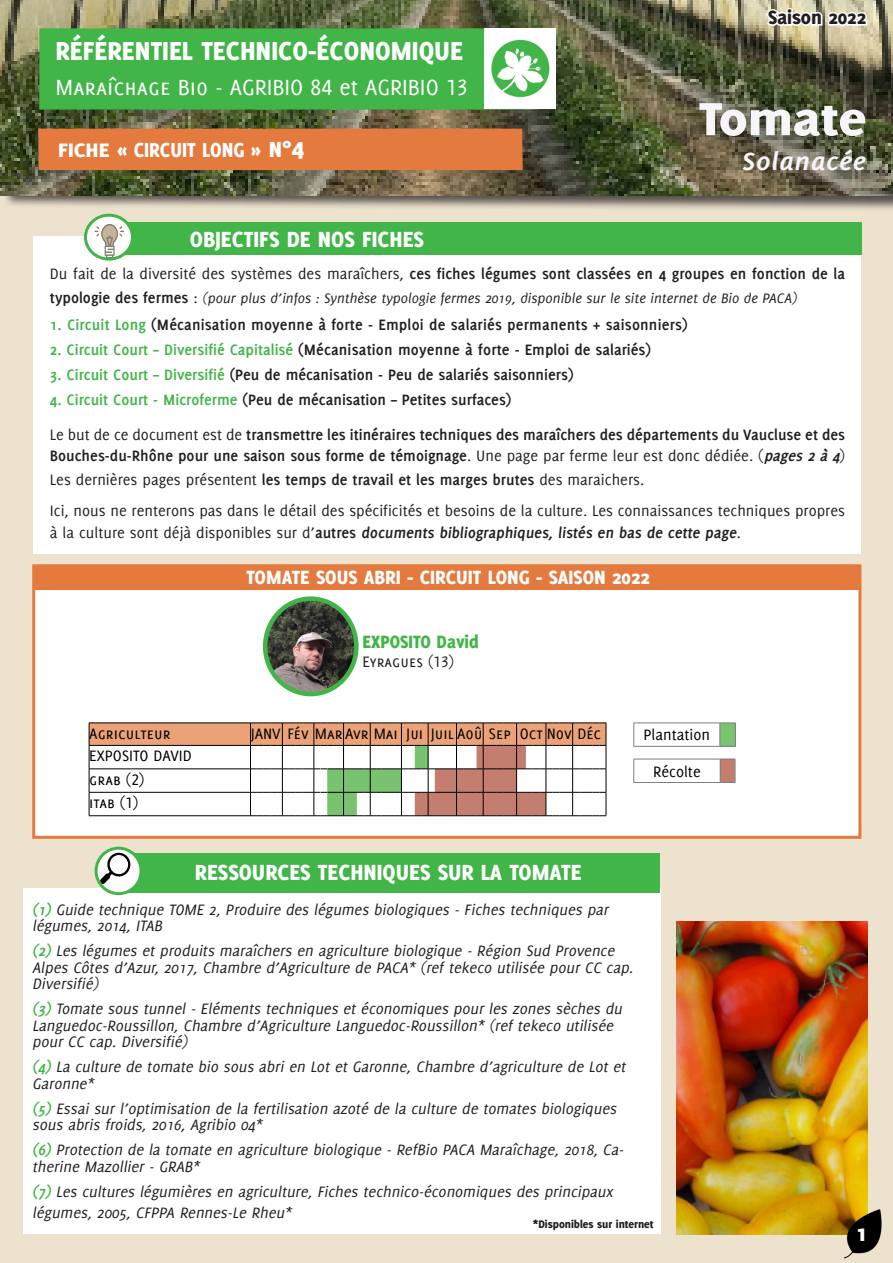
<style>
.page{position:relative;width:893px;height:1263px;background:#fff}
.page>*{position:absolute;margin:0;border:0;box-sizing:border-box;transform-origin:0 0}
.Titre{font:800 50.85px "Delicious";color:#f7f5f7;scale:1.16 1}
.Titre-2{font:800 28.5px "Delicious";color:#fff}
.Titre-3{font:italic 700 27.15px "Delicious";color:#f7f5f7;scale:1.16 1}
.CORPS_DE_TEXTE{font:800 25.5px "Delicious";color:#fff}
.Titre-4{font:800 24px "Delicious";color:#fff}
.Titre-5{font:24px "Delicious Small Caps";color:#fff}
.Sous-titre_petit{font:800 22.35px "Delicious";color:#fff;scale:.95 1}
.Titre-6{font:800 21px "Delicious";color:#fff}
.CORPS_DE_TEXTE-2{font:800 21px "Delicious";color:#231f20}
.Sous-titre_petit-2{font:800 19.5px "Delicious";color:#42b549}
.CORPS_DE_TEXTE-3{font:italic 16.5px/16.5px "Delicious";color:#231f20}
.CORPS_DE_TEXTE-4{font:700 16.5px/21px "Delicious";color:#231f20}
.CORPS_DE_TEXTE-5{font:16.5px/22.5px "Delicious";color:#231f20}
.Titre-7{font:700 16.5px "Delicious";color:#231f20}
.CORPS_DE_TEXTE-6{font:16.5px "Delicious Small Caps";color:#000}
.CORPS_DE_TEXTE-7{font:16.5px "Delicious";color:#000}
.Sous-titre_petit-3{font:16.5px "Delicious Small Caps";color:#231f20}
.Titre-8{font:italic 15px "Delicious";color:#231f20}
.CORPS_DE_TEXTE-8{font:800 12px "Delicious";color:#231f20}
.s1{font-family:"Delicious"}
.s2{font-size:21.3px}
.s3{font-size:24px}
.s4{font-size:24.9px}
.s5{font-size:26.25px}
.s6{font-weight:400}
.s7{font-weight:700;font-style:normal;font-size:16.5px}
.s8{font-style:normal;font-size:16.5px}
.s9{color:#42b549}
.s10{font-style:italic}
.s11{font-weight:700}
.s12{font-weight:700;color:#42b549}
</style>
<div class="page">
<div style="left:0;top:157px;width:893px;height:1106px;background:#ede2ce"></div>
<div style="left:32px;top:564px;width:829px;height:275px;background:#fff;border:3px solid #e47a3e"></div>
<div style="left:33px;top:564px;width:828px;height:26px;background:#e47a3e;border:3px solid #e47a3e"></div>
<svg style="left:633px;top:759px;width:1px;height:23px"></svg>
<hr style="left:634px;top:759px;width:86px;height:1px;background:#7f7f7f">
<hr style="left:634px;top:782px;width:86px;height:1px;background:#7f7f7f">
<svg style="left:720px;top:759px;width:16px;height:24px"></svg>
<svg style="left:89px;top:723px;width:518px;height:93px"></svg>
<div style="left:2px;top:0;width:891px;height:214px;background:#231f20;opacity:.75"></div>
<img style="left:676px;top:922px;width:191px;height:312px">
<img style="left:840px;top:1208px;width:42px;height:51px">
<div style="left:23px;top:887px;width:637px;height:346px;background:#fff"></div>
<div style="left:125px;top:853px;width:534px;height:40px;background:#42b549"></div>
<svg style="left:96px;top:848px;width:45px;height:46px"></svg>
<svg style="left:100px;top:853px;width:30px;height:31px"></svg>
<div style="left:95px;top:847px;width:47px;height:48px;border:3px solid #42b549;border-radius:50%"></div>
<div style="left:33px;top:237px;width:828px;height:317px;background:#fff"></div>
<div style="left:102px;top:222px;width:759px;height:33px;background:#42b549"></div>
<svg style="left:85px;top:215px;width:47px;height:44px"></svg>
<svg style="left:95px;top:224px;width:29px;height:33px"></svg>
<div style="left:84px;top:214px;width:50px;height:47px;border:3px solid #42b549;border-radius:50%"></div>
<img style="left:0;top:0;width:893px;height:196px">
<div style="left:39px;top:28px;width:490px;height:82px;background:#42b549"></div>
<div style="left:485px;top:28px;width:71px;height:81px;background:#fff"></div>
<img style="left:491px;top:39px;width:59px;height:59px">
<div style="left:38px;top:129px;width:485px;height:41px;background:#e47a3e"></div>
<svg style="left:765px;top:0;width:104px;height:28px"></svg>
<svg style="left:633px;top:723px;width:1px;height:23px"></svg>
<hr style="left:634px;top:723px;width:86px;height:1px;background:#7f7f7f">
<hr style="left:634px;top:746px;width:86px;height:1px;background:#7f7f7f">
<svg style="left:720px;top:723px;width:16px;height:24px"></svg>
<img style="left:265px;top:601px;width:90px;height:93px">
<div style="left:263px;top:596px;width:96px;height:100px;border:4px solid #42b549;border-radius:50%"></div>
<p class="Titre-2" style="left:56px;top:34px;width:409px">RÉFÉRENTIEL TECHNICO-ÉCONOMIQUE</p>
<p class="Titre-5" style="left:56px;top:73px;width:414px">Maraîchage Bio - AGRIBIO 84 <span class="s1">et</span> AGRIBIO 13</p>
<p class="Sous-titre_petit" style="left:58px;top:136px;width:261px"><span class="s2">FICHE</span> « CIRCUIT LONG » <span class="s3">N</span><span class="s4">°</span><span class="s5">4</span></p>
<p class="Titre-4" style="left:190px;top:225px;width:236px">OBJECTIFS DE NOS FICHES</p>
<p class="CORPS_DE_TEXTE-2" style="left:768px;top:5px;width:99px">Saison 2022</p>
<p class="Titre" style="left:699px;top:89px;width:146px">Tomate</p>
<p class="Titre-3" style="left:742px;top:145px;width:108px">Solanacée</p>
<p class="Titre-7" style="left:50px;top:265px;width:797px"><span class="s6">Du fait de la diversité des systèmes des maraîchers,</span> ces fiches légumes sont classées en 4 groupes en fonction de la</p>
<p class="Titre-8" style="left:50px;top:290px;width:749px"><span class="s7">typologie des fermes</span> <span class="s8">:</span> (pour plus d’infos : Synthèse typologie fermes 2019, disponible sur le site internet de Bio de PACA)</p>
<p class="CORPS_DE_TEXTE-4" style="left:50px;top:314px;width:639px"><span class="s9">1. Circuit Long</span> (Mécanisation moyenne à forte - Emploi de salariés permanents + saisonniers)</p>
<p class="CORPS_DE_TEXTE-4" style="left:50px;top:339px;width:603px"><span class="s9">2. Circuit Court – Diversifié Capitalisé</span> (Mécanisation moyenne à forte - Emploi de salariés)</p>
<p class="CORPS_DE_TEXTE-4" style="left:50px;top:364px;width:525px"><span class="s9">3. Circuit Court – Diversifié</span> (Peu de mécanisation - Peu de salariés saisonniers)</p>
<p class="CORPS_DE_TEXTE-4" style="left:50px;top:389px;width:463px"><span class="s9">4. Circuit Court - Microferme</span> (Peu de mécanisation – Petites surfaces)</p>
<p class="CORPS_DE_TEXTE-4" style="left:50px;top:424px;width:797px"><span class="s6">Le but de ce document est de</span> transmettre les itinéraires techniques des maraîchers des départements du Vaucluse et des<br>Bouches-du-Rhône pour une saison sous forme de témoignage<span class="s6">. Une page par ferme leur est donc dédiée. (</span><span class="s10">pages2à4</span><span class="s6">)</span></p>
<p class="CORPS_DE_TEXTE-5" style="left:50px;top:468px;width:596px">Les dernières pages présentent <span class="s11">les temps de travail et les marges brutes</span> des maraichers.</p>
<p class="CORPS_DE_TEXTE-5" style="left:50px;top:499px;width:797px">Ici, nous ne renterons pas dans le détail des spécificités et besoins de la culture. Les connaissances techniques propres à la culture sont déjà disponibles sur d’<span class="s11">autres documents bibliographiques, listés en bas de cette page</span>.</p>
<p class="Titre-6" style="left:247px;top:565px;width:405px">TOMATE SOUS ABRI - CIRCUIT LONG - SAISON 2022</p>
<p class="Sous-titre_petit-2" style="left:362px;top:630px;width:118px">EXPOSITO David</p>
<p class="Sous-titre_petit-3" style="left:362px;top:652px;width:93px">Eyragues (13)</p>
<p class="CORPS_DE_TEXTE-6" style="left:89px;top:725px;width:83px">Agriculteur</p>
<p class="CORPS_DE_TEXTE-6" style="left:251px;top:725px;width:149px">JANV Fév Mar Avr Mai</p>
<p class="CORPS_DE_TEXTE-6" style="left:406px;top:725px;width:18px">Jui</p>
<p class="CORPS_DE_TEXTE-6" style="left:431px;top:725px;width:82px">Juil Aoû Sep</p>
<p class="CORPS_DE_TEXTE-6" style="left:520px;top:725px;width:83px">Oct Nov Déc</p>
<p class="CORPS_DE_TEXTE-6" style="left:89px;top:747px;width:104px">EXPOSITO DAVID</p>
<p class="CORPS_DE_TEXTE-6" style="left:89px;top:770px;width:57px">grab (2)</p>
<p class="CORPS_DE_TEXTE-6" style="left:89px;top:793px;width:51px">itab (1)</p>
<p class="Titre-4" style="left:195px;top:858px;width:388px">RESSOURCES TECHNIQUES SUR LA TOMATE</p>
<p class="CORPS_DE_TEXTE-7" style="left:643px;top:726px;width:68px">Plantation</p>
<p class="CORPS_DE_TEXTE-7" style="left:653px;top:762px;width:49px">Récolte</p>
<p class="CORPS_DE_TEXTE-3" style="left:32px;top:901px;width:581px"><span class="s12">(1)</span> Guide technique TOME 2, Produire des légumes biologiques - Fiches techniques par légumes, 2014, ITAB</p>
<p class="CORPS_DE_TEXTE-3" style="left:32px;top:942px;width:606px"><span class="s12">(2)</span> Les légumes et produits maraîchers en agriculture biologique - Région Sud Provence<br>Alpes Côtes d’Azur, 2017, Chambre d’Agriculture de PACA* (ref tekeco utilisée pour CC cap.<br>Diversifié)</p>
<p class="CORPS_DE_TEXTE-3" style="left:32px;top:1000px;width:595px"><span class="s12">(3)</span> Tomate sous tunnel - Eléments techniques et économiques pour les zones sèches du<br>Languedoc-Roussillon, Chambre d’Agriculture Languedoc-Roussillon* (ref tekeco utilisée pour CC cap. Diversifié)</p>
<p class="CORPS_DE_TEXTE-3" style="left:32px;top:1058px;width:598px"><span class="s12">(4)</span> La culture de tomate bio sous abri en Lot et Garonne, Chambre d’agriculture de Lot et<br>Garonne*</p>
<p class="CORPS_DE_TEXTE-3" style="left:32px;top:1100px;width:589px"><span class="s12">(5)</span> Essai sur l’optimisation de la fertilisation azoté de la culture de tomates biologiques sous abris froids, 2016, Agribio 04*</p>
<p class="CORPS_DE_TEXTE-3" style="left:32px;top:1141px;width:596px"><span class="s12">(6)</span> Protection de la tomate en agriculture biologique - RefBio PACA Maraîchage, 2018, Ca&shy;therine Mazollier - GRAB*</p>
<p class="CORPS_DE_TEXTE-3" style="left:32px;top:1181px;width:585px;line-height:21px"><span class="s12">(7)</span> Les cultures légumières en agriculture, Fiches technico-économiques des principaux légumes, 2005, CFPPA Rennes-Le Rheu*</p>
<p class="CORPS_DE_TEXTE-8" style="left:533px;top:1217px;width:122px">*Disponibles sur internet</p>
<p class="CORPS_DE_TEXTE" style="left:856px;top:1218px;width:13px">1</p>
</div>
